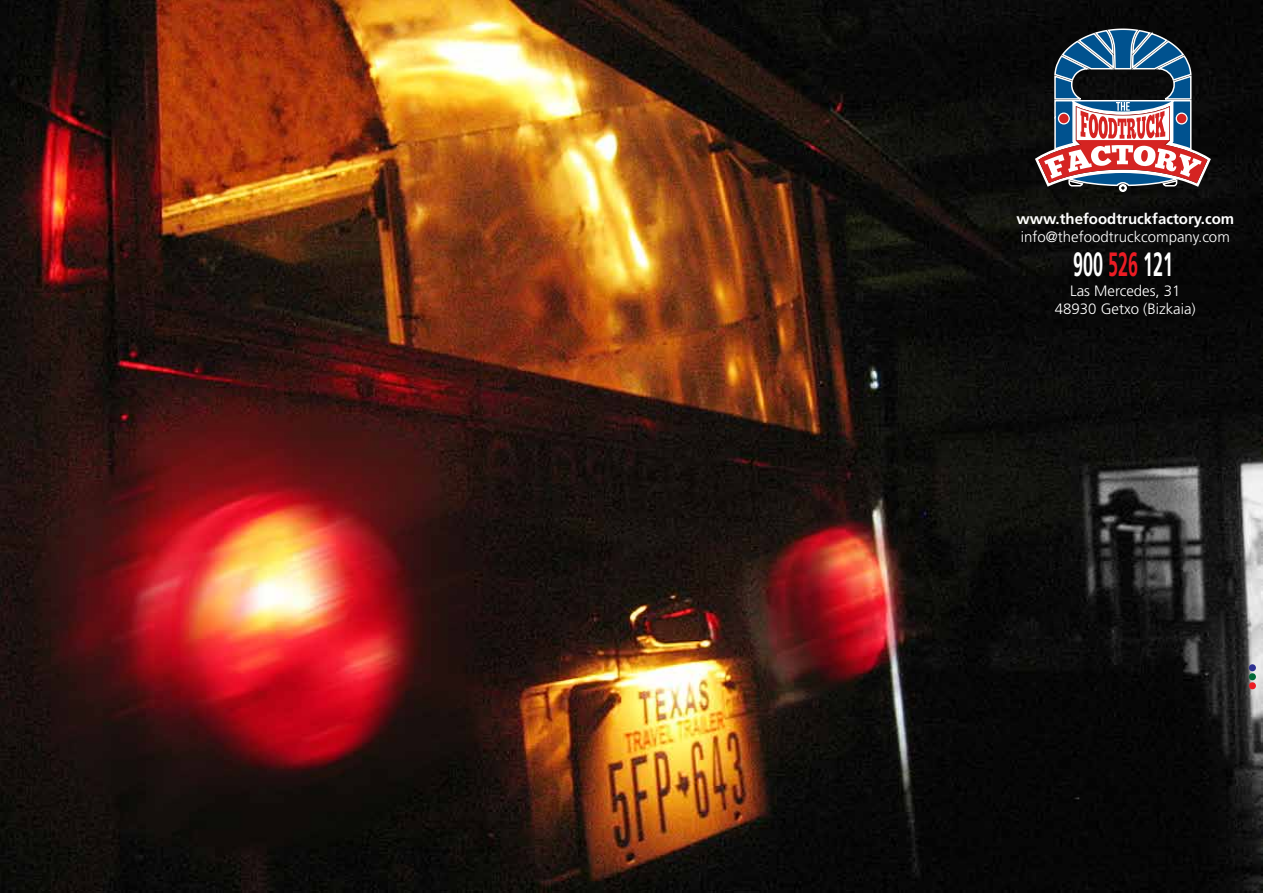
<style>
.page{position:relative;width:1263px;height:893px;background:#fff}
.page>*{position:absolute;margin:0;border:0;box-sizing:border-box;transform-origin:0 0}
.t1{font:700 33.6px "Frutiger LT Std";color:#fff;scale:.54 1}
.t2{font:300 15px/18px "Frutiger LT Std";color:#fff;text-align:center}
.t3{font:700 15px "Frutiger LT Std";color:#fff}
.s1{color:#ec1c24}
</style>
<div class="page">
<img style="left:0;top:0;width:1263px;height:892px">
<svg style="left:1035px;top:26px;width:176px;height:167px"></svg>
<div style="left:1249px;top:664px;width:7px;height:7px;background:#2e3191;border-radius:50%"></div>
<div style="left:1249px;top:673px;width:7px;height:7px;background:#006838;border-radius:50%"></div>
<div style="left:1249px;top:682px;width:7px;height:7px;background:#ec1c24;border-radius:50%"></div>
<p class="t3" style="left:1016px;top:210px;width:219px">www.thefoodtruckfactory.com</p>
<p class="t2" style="left:1021px;top:228px;width:210px">info@thefoodtruckcompany.com</p>
<p class="t2" style="left:1055px;top:282px;width:142px">Las Mercedes, 31<br>48930 Getxo (Bizkaia)</p>
<h1 class="t1" style="left:1073px;top:245px;width:187px">900 <span class="s1">526</span> 121</h1>
</div>
